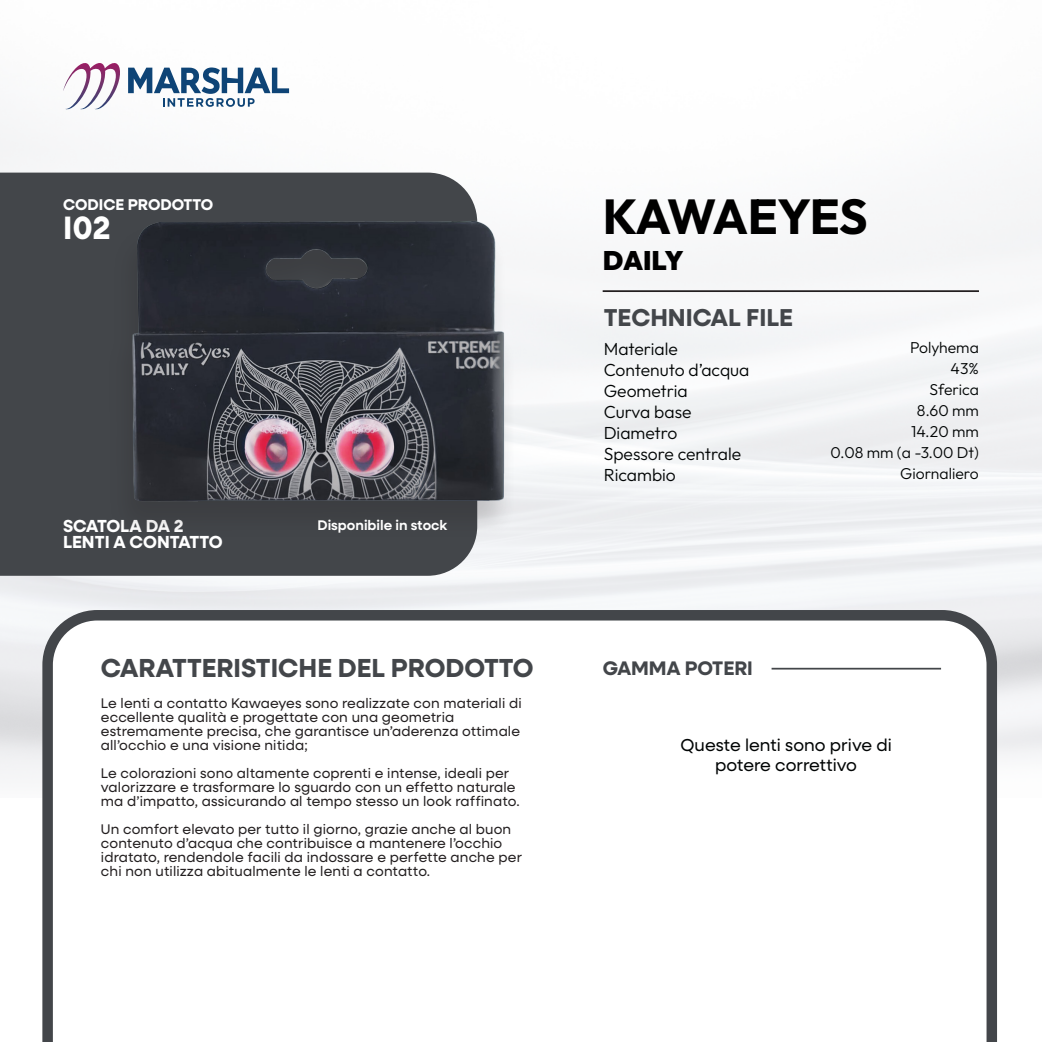
<style>
.page{position:relative;width:1042px;height:1042px;background:#fff}
.page>*{position:absolute;margin:0;border:0;box-sizing:border-box;transform-origin:0 0}
.t1{font:100 49px "Outfit";letter-spacing:-.025em;color:#000}
.t2{font:700 32.38px "Neulis Sans";color:#fff}
.t3{font:100 26.78px "Outfit";letter-spacing:-.005em;color:#000}
.t4{font:700 26.07px "Neulis Sans";color:#43464a}
.t5{font:700 24.5px "Neulis Sans";color:#43464a}
.t6{font:700 19.6px "Neulis Sans";color:#43464a}
.t7{font:100 17.5px/21px "Outfit";color:#010404}
.t8{font:700 17.5px/15.8px "Neulis Sans";color:#fff}
.t9{font:17.32px/20.8px "Neulis Sans";color:#010404;text-align:center}
.t10{font:100 15.75px/21px "Outfit";color:#010404;text-align:right}
.t11{font:700 15.75px "Neulis Sans";color:#fff}
.t12{font:14px/14px "Neulis Sans";letter-spacing:.01em;color:#231f20}
.t13{font:600 14px "Neulis Sans";color:#fff}
</style>
<div class="page">
<div style="left:0;top:173px;width:477px;height:403px;background:#43464a"></div>
<hr style="left:603px;top:290px;width:376px;height:2px;background:#231f20">
<div style="left:107px;top:222px;width:410px;height:319px;background:#231f20;opacity:.2"></div>
<img style="left:126px;top:216px;width:457px;height:293px">
<svg style="left:42px;top:610px;width:955px;height:432px"></svg>
<hr style="left:771px;top:668px;width:170px;height:1px;background:#43464a">
<svg style="left:63px;top:63px;width:58px;height:48px"></svg>
<svg style="left:128px;top:67px;width:161px;height:40px"></svg>
<p class="t11" style="left:63px;top:193px;width:152px">CODICE PRODOTTO</p>
<h2 class="t2" style="left:63px;top:204px;width:49px">I02</h2>
<p class="t8" style="left:63px;top:517px;width:161px">SCATOLA DA 2<br>LENTI A CONTATTO</p>
<p class="t13" style="left:317px;top:515px;width:131px">Disponibile in stock</p>
<h3 class="t4" style="left:101px;top:648px;width:434px">CARATTERISTICHE DEL PRODOTTO</h3>
<p class="t12" style="left:101px;top:695px;width:422px">Le lenti a contatto Kawaeyes sono realizzate con materiali di eccellente qualità e progettate con una geometria estremamente precisa, che garantisce un’aderenza ottimale all’occhio e una visione nitida;</p>
<p class="t12" style="left:101px;top:765px;width:420px">Le colorazioni sono altamente coprenti e intense, ideali per valorizzare e trasformare lo sguardo con un effetto naturale ma d’impatto, assicurando al tempo stesso un look raffinato.</p>
<p class="t12" style="left:101px;top:821px;width:422px">Un comfort elevato per tutto il giorno, grazie anche al buon contenuto d’acqua che contribuisce a mantenere l’occhio idratato, rendendole facili da indossare e perfette anche per chi non utilizza abitualmente le lenti a contatto.</p>
<h1 class="t1" style="left:603px;top:188px;width:266px">KAWAEYES</h1>
<h3 class="t3" style="left:603px;top:245px;width:82px">DAILY</h3>
<h3 class="t5" style="left:604px;top:299px;width:191px">TECHNICAL FILE</h3>
<p class="t7" style="left:604px;top:338px;width:147px">Materiale<br>Contenuto d’acqua<br>Geometria<br>Curva base<br>Diametro<br>Spessore centrale<br>Ricambio</p>
<p class="t10" style="left:830px;top:337px;width:150px">Polyhema<br>43%<br>Sferica<br>8.60 mm<br>14.20 mm<br>0.08 mm (a -3.00 Dt)<br>Giornaliero</p>
<h3 class="t6" style="left:603px;top:654px;width:152px">GAMMA POTERI</h3>
<p class="t9" style="left:680px;top:733px;width:213px">Queste lenti sono prive di potere correttivo</p>
</div>
